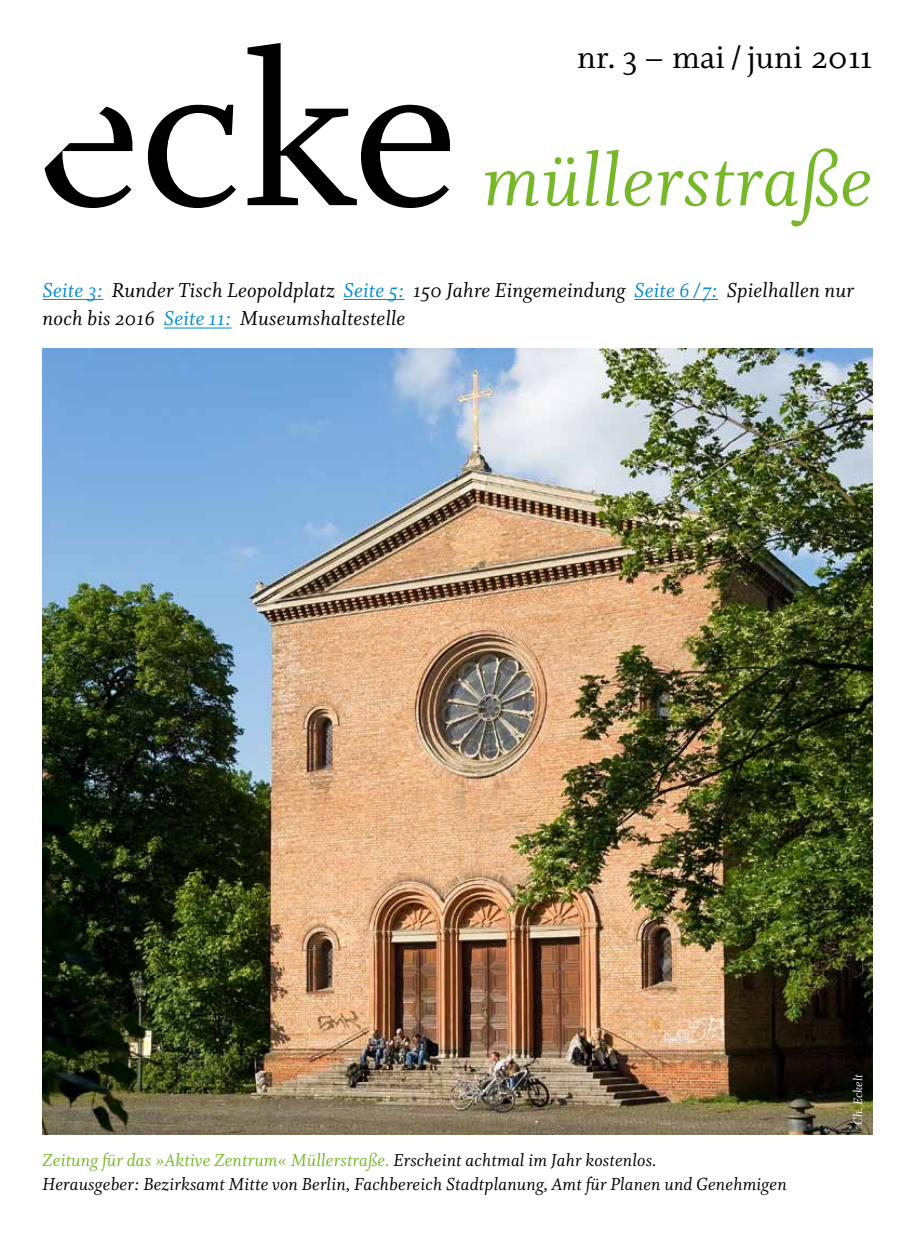
<style>
.page{position:relative;width:915px;height:1234px;background:#fff}
.page>*{position:absolute;margin:0;border:0;box-sizing:border-box;transform-origin:0 0}
.t1{font:241.05px "Whitman Roman LF";color:#000}
.t2{font:82.5px "Whitman Italic LF";letter-spacing:.01em;color:#76b828}
.t3{font:36px "Whitman Roman Os F";letter-spacing:.005em;color:#000}
.t4{font:22.5px/28.5px "Whitman Italic Os F";letter-spacing:.01em;color:#000}
.t5{font:19.5px/24px "Whitman Italic Os F";letter-spacing:.01em;color:#000}
.t6{font:13.5px "Whitman Italic Os F";letter-spacing:.01em;color:#fff}
.s1{color:#008bd2}
.s2{color:#76b828}
</style>
<div class="page">
<img style="left:43px;top:349px;width:829px;height:784px">
<hr style="left:43px;top:299px;width:60px;height:1px;background:#008bd2">
<hr style="left:343px;top:299px;width:61px;height:1px;background:#008bd2">
<hr style="left:634px;top:299px;width:84px;height:1px;background:#008bd2">
<hr style="left:164px;top:328px;width:67px;height:1px;background:#008bd2">
<h1 class="t1" style="left:36px;top:-1px;width:423px">ecke</h1>
<h3 class="t3" style="left:577px;top:38px;width:297px">nr. 3 – mai / juni 2011</h3>
<h2 class="t2" style="left:482px;top:135px;width:391px">müllerstraße</h2>
<p class="t4" style="left:42px;top:276px;width:812px"><span class="s1">Seite 3:</span> Runder Tisch Leopoldplatz <span class="s1">Seite 5:</span> 150 Jahre Eingemeindung <span class="s1">Seite 6 /7:</span> Spielhallen nur noch bis 2016 <span class="s1">Seite 11:</span> Museumshaltestelle</p>
<p class="t5" style="left:43px;top:1148px;width:745px"><span class="s2">Zeitung für das »Aktive Zentrum« Müllerstraße.</span> Erscheint achtmal im Jahr kostenlos.<br>Herausgeber: Bezirksamt Mitte von Berlin, Fachbereich Stadtplanung, Amt für Planen und Genehmigen</p>
<p class="t6" style="left:850px;top:1124px;width:52px;rotate:-90deg">Ch. Eckelt</p>
</div>
